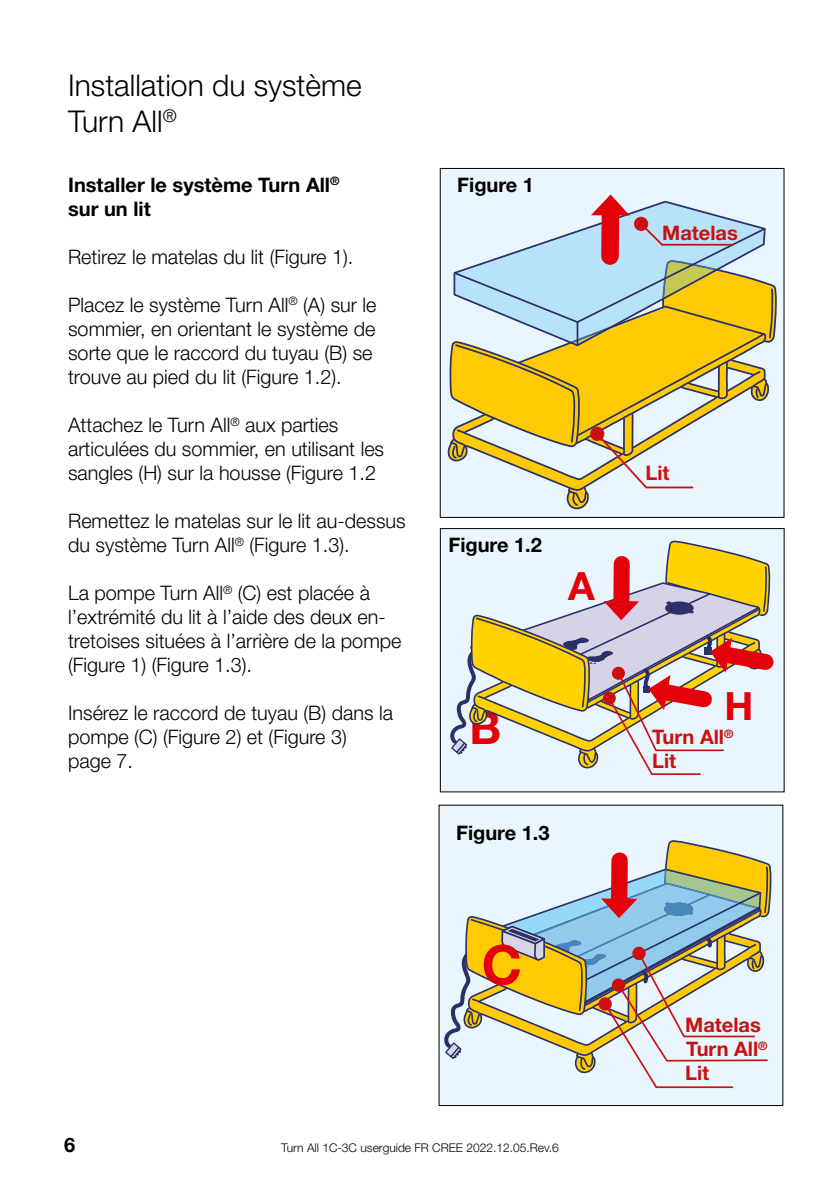
<style>
.page{position:relative;width:840px;height:1191px;background:#fff}
.page>*{position:absolute;margin:0;border:0;box-sizing:border-box;transform-origin:0 0}
.t1{font:700 54.6px "Helvetica Neue LT Std";color:#e3000a}
.t2{font:700 45.2px "Helvetica Neue LT Std";color:#e3000a}
.t3{font:700 39px "Helvetica Neue LT Std";color:#e3000a}
.t4{font:300 30px/36px "Helvetica Neue LT Std";color:#000}
.t5{font:300 20px/24px "Helvetica Neue LT Std";color:#000}
.t6{font:700 20px/24px "Helvetica Neue LT Std";color:#000}
.t7{font:700 20px "Helvetica Neue LT Std";color:#cc1012}
.t8{font:300 12px "Helvetica Neue LT Std";color:#000}
</style>
<div class="page">
<div style="left:440px;top:168px;width:343px;height:349px;background:#e9f6fd"></div>
<div style="left:439px;top:168px;width:345px;height:350px;border:1px solid #000"></div>
<div style="left:440px;top:528px;width:343px;height:264px;background:#e9f6fd"></div>
<div style="left:439px;top:528px;width:345px;height:264px;border:1px solid #000"></div>
<div style="left:439px;top:805px;width:343px;height:300px;background:#e9f6fd"></div>
<svg style="left:450px;top:540px;width:323px;height:235px"></svg>
<svg style="left:444px;top:840px;width:327px;height:249px"></svg>
<svg style="left:448px;top:194px;width:328px;height:315px"></svg>
<h3 class="t4" style="left:68px;top:67px;width:295px">Installation du système<br>Turn All<sup>®</sup></h3>
<p class="t6" style="left:68px;top:172px;width:273px">Installer le système Turn All<sup>® </sup>sur un lit</p>
<p class="t5" style="left:68px;top:244px;width:287px">Retirez le matelas du lit (Figure 1).</p>
<p class="t5" style="left:68px;top:292px;width:310px">Placez le système Turn All<sup>®</sup> (A) sur le sommier, en orientant le système de sorte que le raccord du tuyau (B) se trouve au pied du lit (Figure 1.2).</p>
<p class="t5" style="left:68px;top:412px;width:317px">Attachez le Turn All<sup>®</sup> aux parties articulées du sommier, en utilisant les sangles (H) sur la housse (Figure 1.2</p>
<p class="t5" style="left:68px;top:508px;width:339px">Remettez le matelas sur le lit au-dessus du système Turn All<sup>®</sup> (Figure 1.3).</p>
<p class="t5" style="left:68px;top:580px;width:335px">La pompe Turn All<sup>®</sup> (C) est placée à l’extrémité du lit à l’aide des deux en&shy;tretoises situées à l’arrière de la pompe (Figure 1) (Figure 1.3).</p>
<p class="t5" style="left:68px;top:700px;width:326px">Insérez le raccord de tuyau (B) dans la pompe (C) (Figure 2) et (Figure 3) page 7.</p>
<p class="t6" style="left:457px;top:172px;width:78px">Figure 1</p>
<p class="t6" style="left:448px;top:532px;width:95px">Figure 1.2</p>
<h3 class="t3" style="left:568px;top:562px;width:28px">A</h3>
<h2 class="t2" style="left:469px;top:700px;width:33px">B</h2>
<p class="t6" style="left:456px;top:820px;width:95px">Figure 1.3</p>
<h1 class="t1" style="left:481px;top:931px;width:42px">C</h1>
<p class="t6" style="left:64px;top:1132px;width:13px">6</p>
<p class="t8" style="left:281px;top:1140px;width:279px">Turn All 1C-3C userguide FR CREE 2022.12.05.Rev.6</p>
<p class="t7" style="left:662px;top:221px;width:77px">Matelas</p>
<p class="t7" style="left:645px;top:461px;width:26px">Lit</p>
<h3 class="t3" style="left:724px;top:682px;width:30px">H</h3>
<p class="t7" style="left:651px;top:725px;width:83px">Turn All<sup>®</sup></p>
<p class="t7" style="left:651px;top:749px;width:26px">Lit</p>
<p class="t7" style="left:685px;top:1013px;width:77px">Matelas</p>
<p class="t7" style="left:686px;top:1037px;width:83px">Turn All<sup>®</sup></p>
<p class="t7" style="left:685px;top:1061px;width:26px">Lit</p>
</div>
